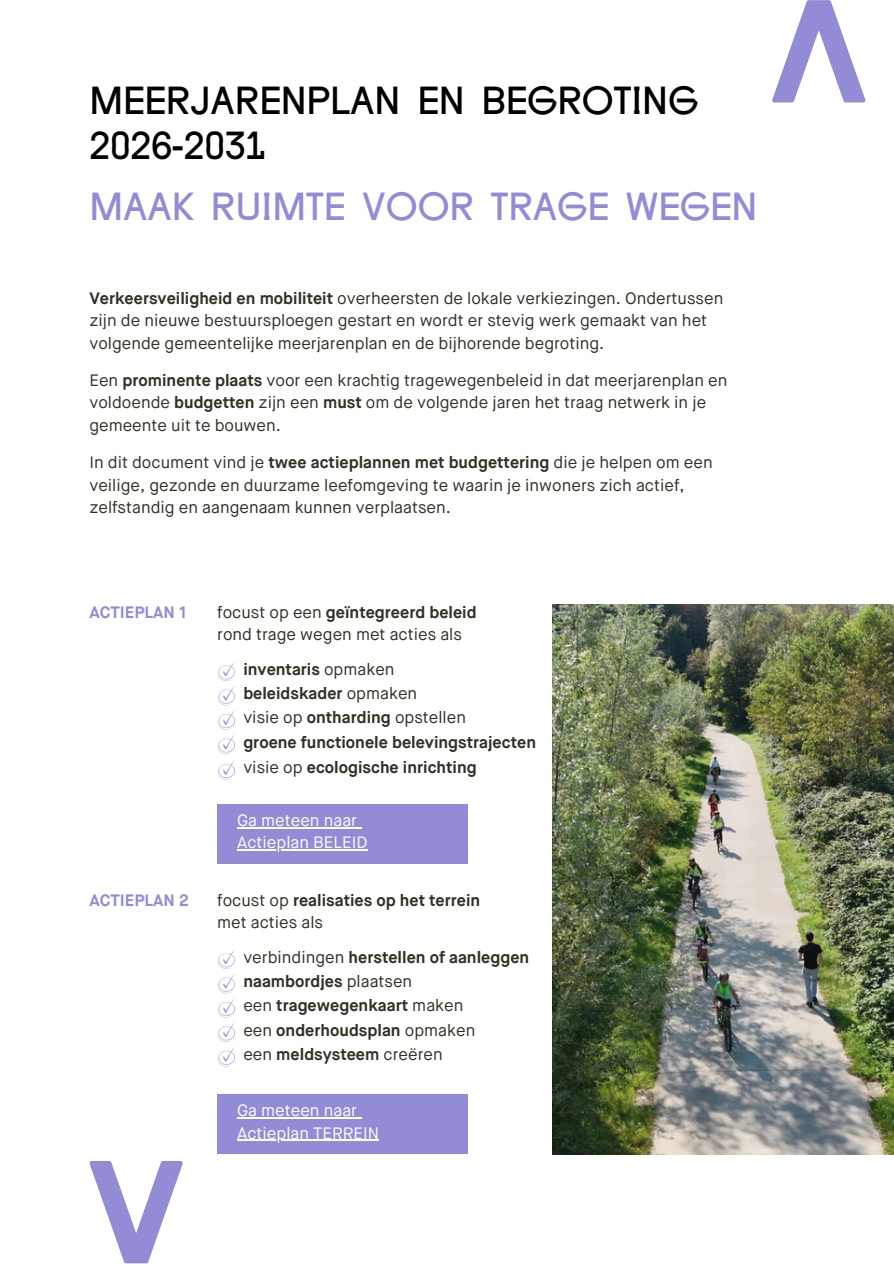
<style>
.page{position:relative;width:894px;height:1264px;background:#fff}
.page>*{position:absolute;margin:0;border:0;box-sizing:border-box;transform-origin:0 0}
.t1{font:37.5px/45px "Fugue Head";color:#000}
.t2{font:37.5px "Fugue Head";color:#918cd5}
.t3{font:16.5px/22.5px "Maison Neue";color:#2c3424}
.t4{font:700 16.5px/22.5px "Maison Neue";color:#2c3424}
.t5{font:16.5px "Maison Neue";color:#fdfdfd}
.t6{font:700 16.5px "Maison Neue";color:#918cd5}
.s1{font-weight:700}
.s2{font-weight:400}
</style>
<div class="page">
<img style="left:552px;top:605px;width:341px;height:549px">
<svg style="left:89px;top:1161px;width:94px;height:102px"></svg>
<svg style="left:217px;top:661px;width:18px;height:93px"></svg>
<svg style="left:217px;top:949px;width:18px;height:117px"></svg>
<div style="left:217px;top:803px;width:250px;height:60px;background:#918cd5"></div>
<hr style="left:237px;top:827px;width:120px;height:1px;background:#fdfdfd">
<hr style="left:237px;top:849px;width:130px;height:1px;background:#fdfdfd">
<div style="left:217px;top:1094px;width:250px;height:59px;background:#918cd5"></div>
<hr style="left:237px;top:1117px;width:120px;height:1px;background:#fdfdfd">
<hr style="left:237px;top:1139px;width:76px;height:1px;background:#fdfdfd">
<hr style="left:313px;top:1139px;width:66px;height:1px;background:#fdfdfd">
<svg style="left:218px;top:760px;width:17px;height:19px"></svg>
<svg style="left:772px;top:0;width:93px;height:102px"></svg>
<p class="t1" style="left:89px;top:78px;width:610px">MEERJARENPLAN EN BEGROTING<br>2026-2031</p>
<h2 class="t2" style="left:89px;top:185px;width:669px">MAAK RUIMTE VOOR TRAGE WEGEN</h2>
<h2 class="t3" style="left:89px;top:288px;width:635px"><span class="s1">Verkeersveiligheid en mobiliteit</span> overheersten de lokale verkiezingen. Ondertussen zijn de nieuwe bestuursploegen gestart en wordt er stevig werk gemaakt van het volgende gemeentelijke meerjarenplan en de bijhorende begroting.</h2>
<p class="t3" style="left:89px;top:370px;width:639px">Een <span class="s1">prominente plaats</span> voor een krachtig tragewegenbeleid in dat meerjarenplan en voldoende <span class="s1">budgetten</span> zijn een <span class="s1">must</span> om de volgende jaren het traag netwerk in je gemeente uit te bouwen.</p>
<p class="t3" style="left:89px;top:452px;width:624px">In dit document vind je <span class="s1">twee actieplannen met budgettering</span> die je helpen om een veilige, gezonde en duurzame leefomgeving te waarin je inwoners zich actief, zelfstandig en aangenaam kunnen verplaatsen.</p>
<p class="t6" style="left:89px;top:605px;width:99px">ACTIEPLAN 1</p>
<p class="t6" style="left:89px;top:893px;width:101px">ACTIEPLAN 2</p>
<p class="t4" style="left:217px;top:602px;width:261px"><span class="s2">focust op een</span> geïntegreerd beleid</p>
<p class="t3" style="left:217px;top:624px;width:246px">rond trage wegen met acties als</p>
<p class="t4" style="left:243px;top:659px;width:153px">inventaris <span class="s2">opmaken</span></p>
<p class="t4" style="left:243px;top:683px;width:175px">beleidskader <span class="s2">opmaken</span></p>
<p class="t3" style="left:243px;top:707px;width:224px">visie op <span class="s1">ontharding</span> opstellen</p>
<p class="t4" style="left:243px;top:732px;width:294px">groene functionele belevingstrajecten</p>
<p class="t4" style="left:243px;top:757px;width:235px"><span class="s2">visie op</span> ecologische inrichting</p>
<p class="t5" style="left:237px;top:813px;width:121px">Ga meteen naar</p>
<h1 class="t5" style="left:237px;top:835px;width:132px">Actieplan BELEID</h1>
<p class="t4" style="left:217px;top:890px;width:264px"><span class="s2">focust op</span> realisaties op het terrein <span class="s2">met acties als</span></p>
<p class="t4" style="left:243px;top:946px;width:287px"><span class="s2">verbindingen</span> herstellen of aanleggen</p>
<p class="t4" style="left:243px;top:971px;width:170px">naambordjes <span class="s2">plaatsen</span></p>
<p class="t4" style="left:243px;top:995px;width:221px"><span class="s2">een</span> tragewegenkaart <span class="s2">maken</span></p>
<p class="t4" style="left:243px;top:1019px;width:233px"><span class="s2">een</span> onderhoudsplan <span class="s2">opmaken</span></p>
<p class="t4" style="left:243px;top:1044px;width:201px"><span class="s2">een</span> meldsysteem <span class="s2">creëren</span></p>
<h1 class="t5" style="left:237px;top:1103px;width:121px">Ga meteen naar</h1>
<p class="t5" style="left:237px;top:1125px;width:143px">Actieplan TERREIN</p>
</div>
